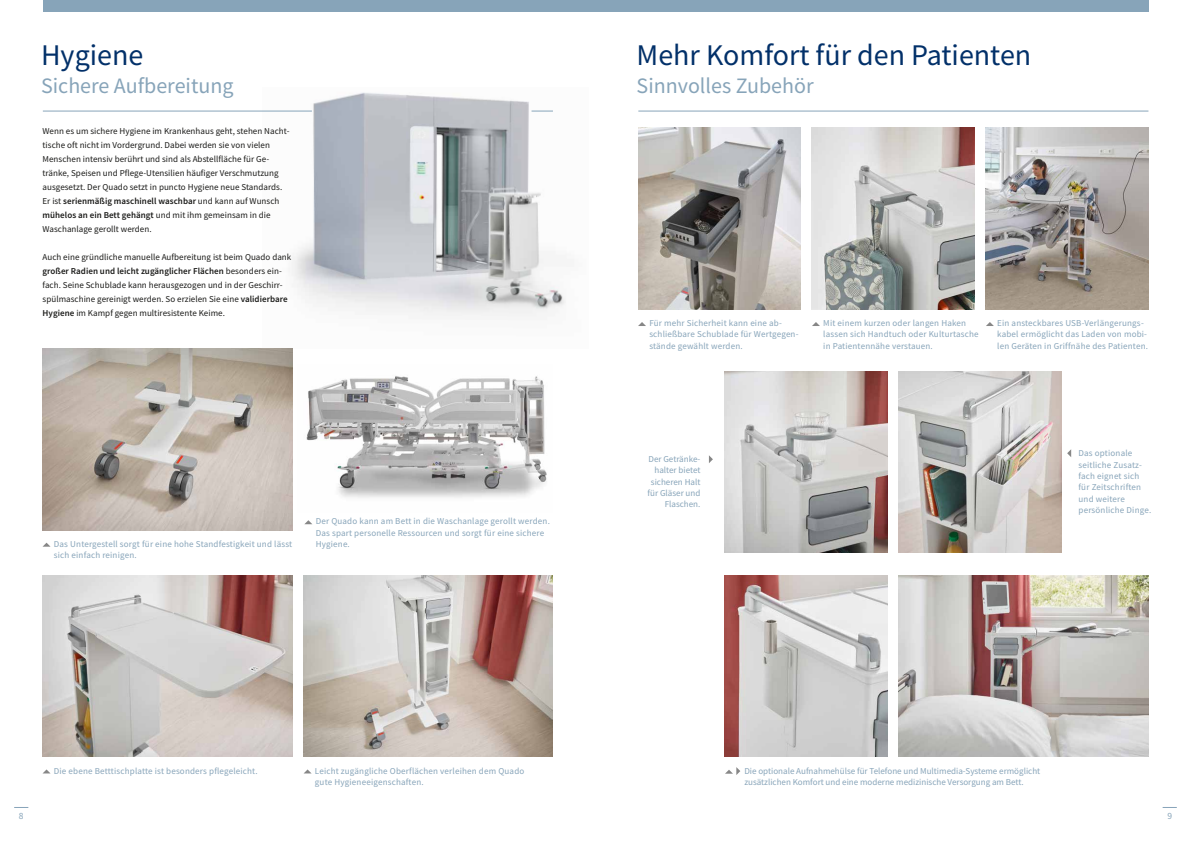
<style>
.page{position:relative;width:1191px;height:842px;background:#fff}
.page>*{position:absolute;margin:0;border:0;box-sizing:border-box;transform-origin:0 0}
.t1{font:30px "Source Sans Pro";color:#023069}
.t2{font:22px "Source Sans Pro";color:#87a4b9}
.t3{font:9.5px "Source Sans Pro";color:#87a4b9}
.t4{font:9px/11.3px "Source Sans Pro";letter-spacing:.02em;color:#87a4b9}
.t5{font:9px/14px "Source Sans Pro";letter-spacing:.005em;color:#1a1a18}
.t6{font:9px/11.3px "Source Sans Pro";color:#87a4b9}
.s1{font-weight:600}
</style>
<div class="page">
<svg style="left:1162px;top:807px;width:14px;height:1px"></svg>
<svg style="left:14px;top:807px;width:14px;height:1px"></svg>
<img style="left:262px;top:92px;width:304px;height:257px">
<div style="left:43px;top:0;width:1105px;height:11px;background:#87a4b9"></div>
<hr style="left:43px;top:111px;width:269px;height:1px;background:#87a4b9">
<hr style="left:638px;top:111px;width:510px;height:1px;background:#87a4b9">
<svg style="left:531px;top:111px;width:22px;height:1px"></svg>
<img style="left:43px;top:575px;width:249px;height:182px">
<img style="left:303px;top:575px;width:250px;height:182px">
<img style="left:43px;top:349px;width:249px;height:181px">
<img style="left:306px;top:376px;width:241px;height:122px">
<img style="left:638px;top:128px;width:162px;height:181px">
<img style="left:725px;top:371px;width:162px;height:182px">
<img style="left:725px;top:575px;width:162px;height:182px">
<img style="left:812px;top:128px;width:162px;height:181px">
<img style="left:899px;top:371px;width:162px;height:182px">
<img style="left:899px;top:575px;width:249px;height:182px">
<img style="left:986px;top:128px;width:162px;height:181px">
<svg style="left:304px;top:769px;width:7px;height:4px"></svg>
<svg style="left:43px;top:769px;width:7px;height:4px"></svg>
<svg style="left:43px;top:543px;width:8px;height:4px"></svg>
<svg style="left:305px;top:520px;width:7px;height:4px"></svg>
<svg style="left:709px;top:455px;width:4px;height:8px"></svg>
<svg style="left:986px;top:322px;width:8px;height:4px"></svg>
<svg style="left:812px;top:322px;width:8px;height:4px"></svg>
<svg style="left:638px;top:322px;width:8px;height:4px"></svg>
<svg style="left:1067px;top:449px;width:4px;height:8px"></svg>
<svg style="left:725px;top:767px;width:15px;height:8px"></svg>
<h1 class="t1" style="left:41px;top:36px;width:104px">Hygiene</h1>
<h2 class="t2" style="left:41px;top:72px;width:194px">Sichere Aufbereitung</h2>
<p class="t5" style="left:43px;top:124px;width:248px">Wenn es um sichere Hygiene im Krankenhaus geht, stehen Nacht&shy;tische oft nicht im Vordergrund. Dabei werden sie von vielen Menschen intensiv berührt und sind als Abstellfläche für Ge&shy;tränke, Speisen und Pflege-Utensilien häufiger Verschmutzung ausgesetzt. Der Quado setzt in puncto Hygiene neue Standards.<br>Er ist <span class="s1">serienmäßig maschinell waschbar</span> und kann auf Wunsch <span class="s1">mühelos an ein Bett gehängt</span> und mit ihm gemeinsam in die Waschanlage gerollt werden.</p>
<p class="t5" style="left:43px;top:250px;width:250px">Auch eine gründliche manuelle Aufbereitung ist beim Quado dank <span class="s1">großer Radien und leicht zugänglicher Flächen</span> besonders ein&shy;fach. Seine Schublade kann herausgezogen und in der Geschirr&shy;spülmaschine gereinigt werden. So erzielen Sie eine <span class="s1">validierbare Hygiene</span> im Kampf gegen multiresistente Keime.</p>
<p class="t4" style="left:54px;top:538px;width:240px">Das Untergestell sorgt für eine hohe Standfestigkeit und lässt sich einfach reinigen.</p>
<p class="t4" style="left:316px;top:516px;width:236px">Der Quado kann am Bett in die Waschanlage gerollt werden.<br>Das spart personelle Ressourcen und sorgt für eine sichere<br>Hygiene.</p>
<p class="t4" style="left:54px;top:765px;width:205px">Die ebene Betttischplatte ist besonders pflegeleicht.</p>
<p class="t4" style="left:315px;top:765px;width:211px">Leicht zugängliche Oberflächen verleihen dem Quado gute Hygieneeigenschaften.</p>
<h1 class="t1" style="left:636px;top:36px;width:396px">Mehr Komfort für den Patienten</h1>
<h2 class="t2" style="left:636px;top:72px;width:179px">Sinnvolles Zubehör</h2>
<p class="t4" style="left:649px;top:317px;width:151px">Für mehr Sicherheit kann eine ab&shy;schließbare Schublade für Wertgegen&shy;stände gewählt werden.</p>
<p class="t4" style="left:823px;top:317px;width:157px">Mit einem kurzen oder langen Haken lassen sich Handtuch oder Kulturtasche in Patientennähe verstauen.</p>
<p class="t4" style="left:997px;top:317px;width:152px">Ein ansteckbares USB-Verlängerungs&shy;kabel ermöglicht das Laden von mobi&shy;len Geräten in Griffnähe des Patienten.</p>
<p class="t6" style="left:647px;top:453px;width:54px;text-align:right">Der Getränke&shy;halter bietet sicheren Halt für Gläser und<br>Flaschen.</p>
<p class="t4" style="left:1078px;top:448px;width:74px">Das optionale seitliche Zusatz&shy;fach eignet sich für Zeitschriften und weitere persönliche Dinge.</p>
<p class="t6" style="left:744px;top:765px;width:297px">Die optionale Aufnahmehülse für Telefone und Multimedia-Systeme ermöglicht zusätzlichen Komfort und eine moderne medizinische Versorgung am Bett.</p>
<p class="t3" style="left:19px;top:810px;width:6px">8</p>
<p class="t3" style="left:1167px;top:810px;width:6px">9</p>
</div>
